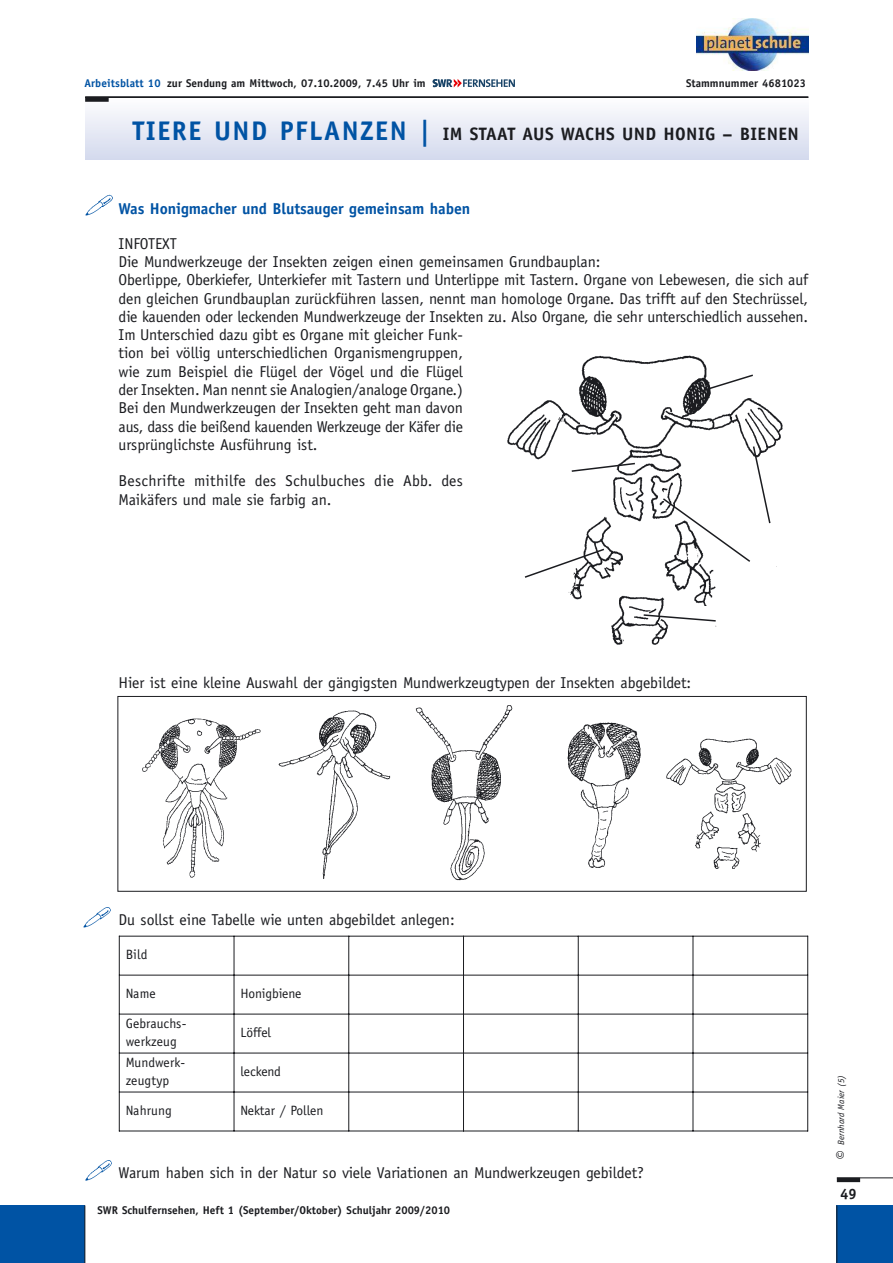
<style>
.page{position:relative;width:893px;height:1263px;background:#fff}
.page>*{position:absolute;margin:0;border:0;box-sizing:border-box;transform-origin:0 0}
.t1{font:700 18px "Officina Sans";letter-spacing:.02em;color:#1b1c20}
.t2{font:15.75px/18.3px "Officina Sans";letter-spacing:-.005em;color:#1b1c20}
.t3{font:15.75px/18.3px "Officina Sans";letter-spacing:.015em;color:#1b1c20}
.t4{font:700 15.75px "Officina Sans";letter-spacing:-.005em;color:#0053a4}
.t5{font:700 15px "Officina Sans";color:#1b1c20}
.t6{font:13.5px/18.3px "Officina Sans";letter-spacing:-.005em;color:#1b1c20}
.t7{font:700 11.25px "Officina Sans";letter-spacing:.005em;color:#1b1c20}
.t8{font:italic 9px "Officina Sans";color:#1b1c20}
.s1{color:#0053a4}
.s2{font-size:27px;color:#0053a4}
.s3{font-size:16.5px}
</style>
<div class="page">
<div style="left:0;top:1205px;width:85px;height:58px;background:#0053a4"></div>
<div style="left:836px;top:1205px;width:56px;height:58px;background:#0053a4"></div>
<hr style="left:836px;top:1178px;width:24px;height:4px;background:#1b1c20">
<hr style="left:836px;top:1178px;width:56px;height:1px;background:#1b1c20">
<hr style="left:84px;top:1205px;width:1px;height:58px;background:#1b1c20">
<hr style="left:836px;top:1206px;width:1px;height:57px;background:#1b1c20">
<hr style="left:85px;top:155px;width:723px;height:4px;background:#d5dbee">
<hr style="left:85px;top:151px;width:723px;height:4px;background:#d8ddef">
<hr style="left:85px;top:147px;width:723px;height:4px;background:#dadff0">
<hr style="left:85px;top:143px;width:723px;height:4px;background:#dde1f1">
<hr style="left:85px;top:139px;width:723px;height:4px;background:#dfe3f2">
<hr style="left:85px;top:138px;width:723px;height:4px;background:#e0e4f2">
<hr style="left:85px;top:134px;width:723px;height:4px;background:#dde1f1">
<hr style="left:85px;top:130px;width:723px;height:4px;background:#e0e4f3">
<hr style="left:85px;top:126px;width:723px;height:4px;background:#e4e7f4">
<hr style="left:85px;top:123px;width:723px;height:3px;background:#e7eaf6">
<hr style="left:85px;top:120px;width:723px;height:3px;background:#eaedf7">
<hr style="left:85px;top:117px;width:723px;height:3px;background:#edeff8">
<hr style="left:85px;top:114px;width:723px;height:3px;background:#eff1f9">
<hr style="left:85px;top:111px;width:723px;height:3px;background:#f2f4fa">
<hr style="left:85px;top:108px;width:723px;height:3px;background:#f5f6fb">
<hr style="left:85px;top:105px;width:723px;height:3px;background:#f7f9fc">
<hr style="left:85px;top:102px;width:723px;height:3px;background:#fafafd">
<div style="left:85px;top:97px;width:24px;height:5px;background:#1b1c20"></div>
<hr style="left:85px;top:97px;width:723px;height:1px;background:#1b1c20">
<svg style="left:432px;top:79px;width:83px;height:8px"></svg>
<img style="left:85px;top:194px;width:28px;height:22px">
<img style="left:83px;top:907px;width:28px;height:21px">
<img style="left:85px;top:1160px;width:27px;height:21px">
<img style="left:507px;top:355px;width:276px;height:290px">
<svg style="left:698px;top:373px;width:56px;height:20px"></svg>
<svg style="left:661px;top:445px;width:110px;height:118px"></svg>
<svg style="left:642px;top:613px;width:75px;height:9px"></svg>
<svg style="left:523px;top:547px;width:82px;height:32px"></svg>
<svg style="left:570px;top:462px;width:66px;height:11px"></svg>
<svg style="left:117px;top:696px;width:691px;height:436px"></svg>
<div style="left:138px;top:703px;width:131px;height:180px;background:#fff"></div>
<img style="left:142px;top:718px;width:119px;height:160px">
<img style="left:271px;top:703px;width:129px;height:180px">
<img style="left:402px;top:703px;width:130px;height:180px">
<div style="left:534px;top:703px;width:131px;height:180px;background:#fff"></div>
<img style="left:567px;top:722px;width:74px;height:146px">
<div style="left:662px;top:703px;width:130px;height:180px;background:#fff"></div>
<img style="left:666px;top:738px;width:126px;height:131px">
<img style="left:697px;top:18px;width:111px;height:52px">
<p class="t7" style="left:84px;top:79px;width:343px"><span class="s1">Arbeitsblatt 10</span> zur Sendung am Mittwoch, 07.10.2009, 7.45 Uhr im</p>
<p class="t7" style="left:686px;top:79px;width:122px">Stammnummer 4681023</p>
<p class="t1" style="left:132px;top:127px;width:667px"><span class="s2">TIERE UND PFLANZEN |</span> IM STAAT AUS WACHS UND HONIG – BIENEN</p>
<p class="t4" style="left:119px;top:203px;width:353px">Was Honigmacher und Blutsauger gemeinsam haben</p>
<p class="t2" style="left:119px;top:236px;width:691px">INFOTEXT<br>Die Mundwerkzeuge der Insekten zeigen einen gemeinsamen Grundbauplan:<br>Oberlippe, Oberkiefer, Unterkiefer mit Tastern und Unterlippe mit Tastern. Organe von Lebewesen, die sich auf den gleichen Grundbauplan zurückführen lassen, nennt man homologe Organe. Das trifft auf den Stechrüssel, die kauenden oder leckenden Mundwerkzeuge der Insekten zu. Also Organe, die sehr unterschiedlich aussehen.<br>Im Unterschied dazu gibt es Organe mit gleicher Funk-<br>tion bei völlig unterschiedlichen Organismengruppen,<br>wie zum Beispiel die Flügel der Vögel und die Flügel<br>der Insekten. Man nennt sie Analogien/analoge Organe.)<br>Bei den Mundwerkzeugen der Insekten geht man davon<br>aus, dass die beißend kauenden Werkzeuge der Käfer die<br>ursprünglichste Ausführung ist.</p>
<p class="t3" style="left:119px;top:473px;width:346px">Beschrifte mithilfe des Schulbuches die Abb. des<br>Maikäfers und male sie farbig an.</p>
<p class="t2" style="left:119px;top:674px;width:574px">Hier ist eine kleine Auswahl der gängigsten Mundwerkzeugtypen der Insekten abgebildet:</p>
<p class="t2" style="left:119px;top:912px;width:337px">Du sollst eine Tabelle wie unten abgebildet anlegen:</p>
<p class="t6" style="left:126px;top:946px;width:23px">Bild</p>
<p class="t6" style="left:126px;top:985px;width:31px">Name</p>
<p class="t6" style="left:240px;top:985px;width:62px">Honigbiene</p>
<p class="t6" style="left:126px;top:1015px;width:62px">Gebrauchs&shy;werkzeug</p>
<p class="t6" style="left:240px;top:1024px;width:32px">Löffel</p>
<p class="t6" style="left:126px;top:1054px;width:61px">Mundwerk&shy;zeugtyp</p>
<p class="t6" style="left:240px;top:1063px;width:42px">leckend</p>
<p class="t6" style="left:126px;top:1102px;width:48px">Nahrung</p>
<p class="t6" style="left:240px;top:1102px;width:84px">Nektar / Pollen</p>
<p class="t2" style="left:119px;top:1165px;width:526px">Warum haben sich in der Natur so viele Variationen an Mundwerkzeugen gebildet?</p>
<p class="t7" style="left:97px;top:1205px;width:354px">SWR Schulfernsehen, Heft 1 (September/Oktober) Schuljahr 2009/2010</p>
<p class="t8" style="left:837px;top:1160px;width:86px;rotate:-90deg"><span class="s3">©</span> Bernhard Maier (5)</p>
<p class="t5" style="left:840px;top:1188px;width:18px">49</p>
</div>
